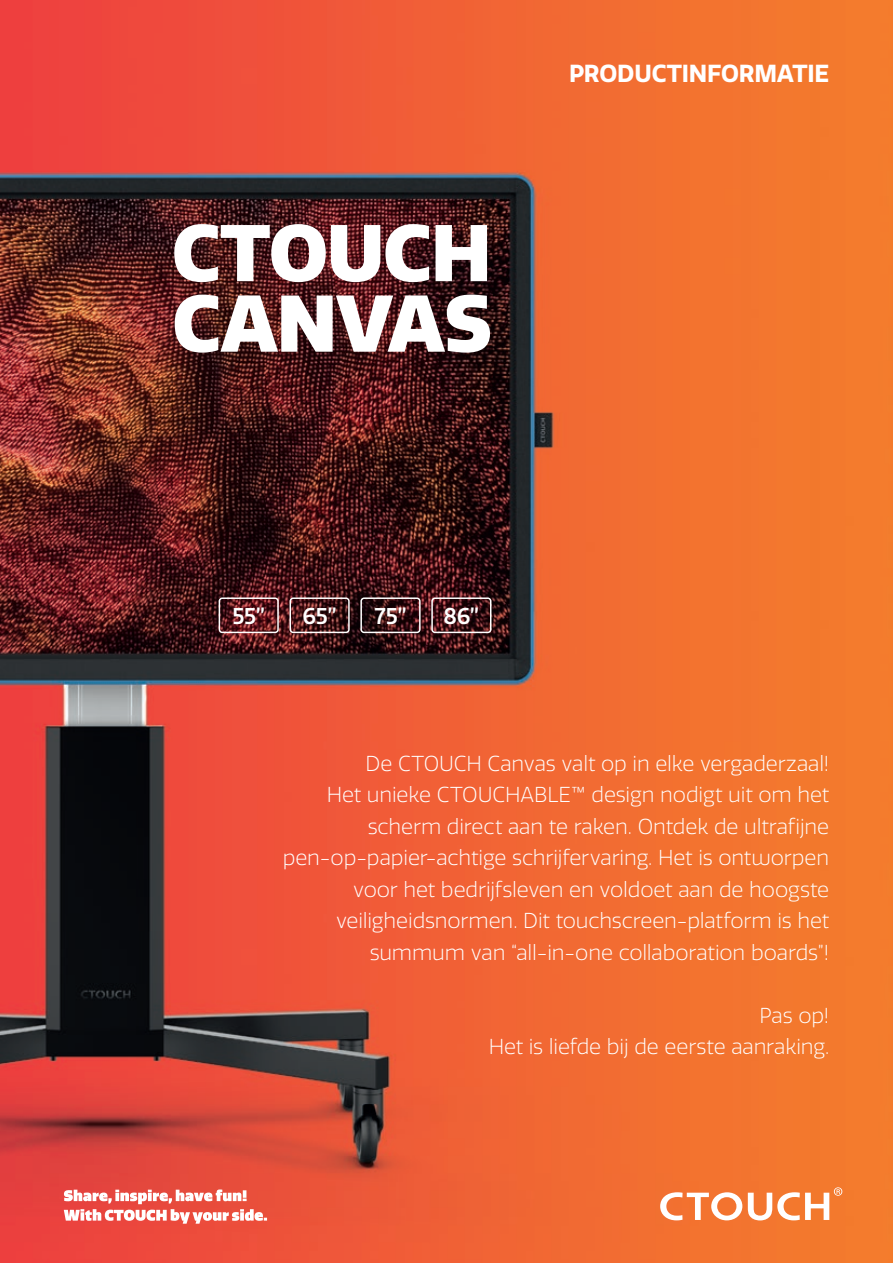
<style>
.page{position:relative;width:893px;height:1263px;background:#fff}
.page>*{position:absolute;margin:0;border:0;box-sizing:border-box;transform-origin:0 0}
.t1{font:900 78px "Quatro";letter-spacing:-.005em;color:#fff}
.Document_type{font:700 24px "Quatro";letter-spacing:-.005em;color:#fff}
.t2{font:500 22.2px "Quatro";letter-spacing:-.01em;color:#fff}
.cover_alinea_wit{font:300 21px/31.5px "Quatro";letter-spacing:-.005em;color:#fff;text-align:right}
</style>
<div class="page">
<img style="left:0;top:0;width:893px;height:1263px">
<svg style="left:64px;top:1189px;width:203px;height:35px"></svg>
<svg style="left:660px;top:1192px;width:82px;height:28px"></svg>
<svg style="left:748px;top:1187px;width:94px;height:33px"></svg>
<div style="left:290px;top:597px;width:60px;height:36px;border:2px solid #fff;border-radius:3px"></div>
<div style="left:219px;top:597px;width:60px;height:36px;border:2px solid #fff;border-radius:3px"></div>
<div style="left:360px;top:597px;width:61px;height:36px;border:2px solid #fff;border-radius:3px"></div>
<div style="left:431px;top:597px;width:60px;height:36px;border:2px solid #fff;border-radius:3px"></div>
<p class="t1" style="left:172px;top:206px;width:321px">CTOUCH</p>
<p class="t1" style="left:173px;top:277px;width:320px">CANVAS</p>
<p class="Document_type" style="left:569px;top:60px;width:262px">PRODUCTINFORMATIE</p>
<p class="t2" style="left:232px;top:603px;width:34px">55”</p>
<p class="t2" style="left:302px;top:603px;width:36px">65”</p>
<p class="t2" style="left:374px;top:603px;width:34px">75”</p>
<p class="t2" style="left:444px;top:603px;width:37px">86”</p>
<p class="cover_alinea_wit" style="left:283px;top:748px;width:548px">De CTOUCH Canvas valt op in elke vergaderzaal!<br>Het unieke CTOUCHABLE™ design nodigt uit om het scherm direct aan te raken. Ontdek de ultrafijne pen-op-papier-achtige schrijfervaring. Het is ontworpen voor het bedrijfsleven en voldoet aan de hoogste veiligheidsnormen. Dit touchscreen-platform is het summum van “all-in-one collaboration boards”!</p>
<p class="cover_alinea_wit" style="left:489px;top:1000px;width:342px">Pas op!<br>Het is liefde bij de eerste aanraking.</p>
</div>
